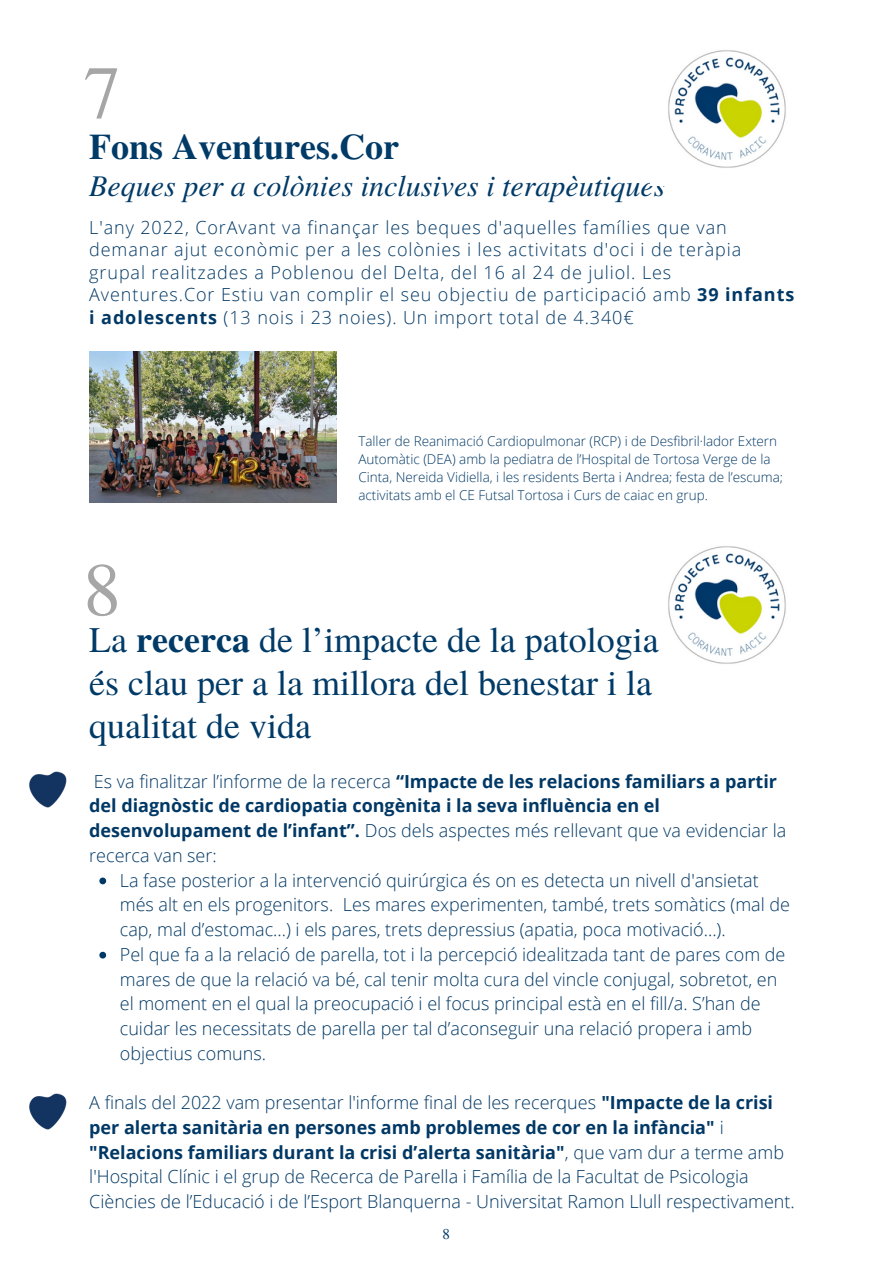
<style>
.page{position:relative;width:893px;height:1264px;background:#fff}
.page>*{position:absolute;margin:0;border:0;box-sizing:border-box;transform-origin:0 0}
.t1{font:75px "Te X Gyre Termes";color:#a6a6a6}
.t2{font:36px/42.8px "Te X Gyre Termes";color:#003a67}
.t3{font:700 36px "Te X Gyre Termes";color:#003a67}
.t4{font:italic 30px "Te X Gyre Termes";color:#003a67}
.t5{font:300 18px/24.8px "Open Sans";color:#003865}
.t6{font:300 18px/22.5px "Open Sans";letter-spacing:.05em;color:#003865}
.t7{font:700 18px/24.8px "Open Sans";color:#003865}
.t8{font:15px "Te X Gyre Termes";color:#003a67}
.t9{font:300 13.5px/18px "Open Sans";color:#003865}
.s1{font-weight:700}
.s2{font-weight:300}
</style>
<div class="page">
<img style="left:89px;top:352px;width:248px;height:150px">
<img style="left:668px;top:546px;width:118px;height:118px">
<img style="left:668px;top:50px;width:118px;height:118px">
<svg style="left:99px;top:877px;width:7px;height:7px"></svg>
<svg style="left:99px;top:951px;width:7px;height:7px"></svg>
<img style="left:29px;top:771px;width:38px;height:37px">
<img style="left:29px;top:1093px;width:38px;height:37px">
<p class="t1" style="left:83px;top:39px;width:39px">7</p>
<p class="t3" style="left:89px;top:119px;width:311px">Fons Aventures.Cor</p>
<p class="t4" style="left:89px;top:164px;width:577px">Beques per a colònies inclusives i terapèutiques</p>
<p class="t6" style="left:89px;top:215px;width:706px">L'any 2022, CorAvant va finançar les beques d'aquelles famílies que van demanar ajut econòmic per a les colònies i les activitats d'oci i de teràpia grupal realitzades a Poblenou del Delta, del 16 al 24 de juliol. Les Aventures.Cor Estiu van complir el seu objectiu de participació amb <span class="s1">39 infants i adolescents</span> (13 nois i 23 noies). Un import total de 4.340€</p>
<p class="t1" style="left:83px;top:536px;width:39px">8</p>
<p class="t9" style="left:358px;top:431px;width:426px">Taller de Reanimació Cardiopulmonar (RCP) i de Desfibril·lador Extern Automàtic (DEA) amb la pediatra de l’Hospital de Tortosa Verge de la Cinta, Nereida Vidiella, i les residents Berta i Andrea; festa de l’escuma; activitats amb el CE Futsal Tortosa i Curs de caiac en grup.</p>
<p class="t2" style="left:89px;top:616px;width:571px">La <span class="s1">recerca</span> de l’impacte de la patologia és clau per a la millora del benestar i la qualitat de vida</p>
<p class="t7" style="left:89px;top:768px;width:698px"><span class="s2">Es va finalitzar l’informe de la recerca</span> “Impacte de les relacions familiars a partir del diagnòstic de cardiopatia congènita i la seva influència en el desenvolupament de l’infant”. <span class="s2">Dos dels aspectes més rellevant que va evidenciar la recerca van ser:</span></p>
<p class="t5" style="left:120px;top:867px;width:671px">La fase posterior a la intervenció quirúrgica és on es detecta un nivell d'ansietat més alt en els progenitors. Les mares experimenten, també, trets somàtics (mal de cap, mal d’estomac...) i els pares, trets depressius (apatia, poca motivació...).</p>
<p class="t5" style="left:120px;top:941px;width:667px">Pel que fa a la relació de parella, tot i la percepció idealitzada tant de pares com de mares de que la relació va bé, cal tenir molta cura del vincle conjugal, sobretot, en el moment en el qual la preocupació i el focus principal està en el fill/a. S’han de cuidar les necessitats de parella per tal d’aconseguir una relació propera i amb objectius comuns.</p>
<p class="t5" style="left:89px;top:1089px;width:707px">A finals del 2022 vam presentar l'informe final de les recerques <span class="s1">"Impacte de la crisi per alerta sanitària en persones amb problemes de cor en la infància"</span> i <span class="s1">"Relacions familiars durant la crisi d’alerta sanitària"</span>, que vam dur a terme amb l'Hospital Clínic i el grup de Recerca de Parella i Família de la Facultat de Psicologia Ciències de l’Educació i de l’Esport Blanquerna - Universitat Ramon Llull respectivament.</p>
<p class="t8" style="left:442px;top:1223px;width:9px">8</p>
</div>
